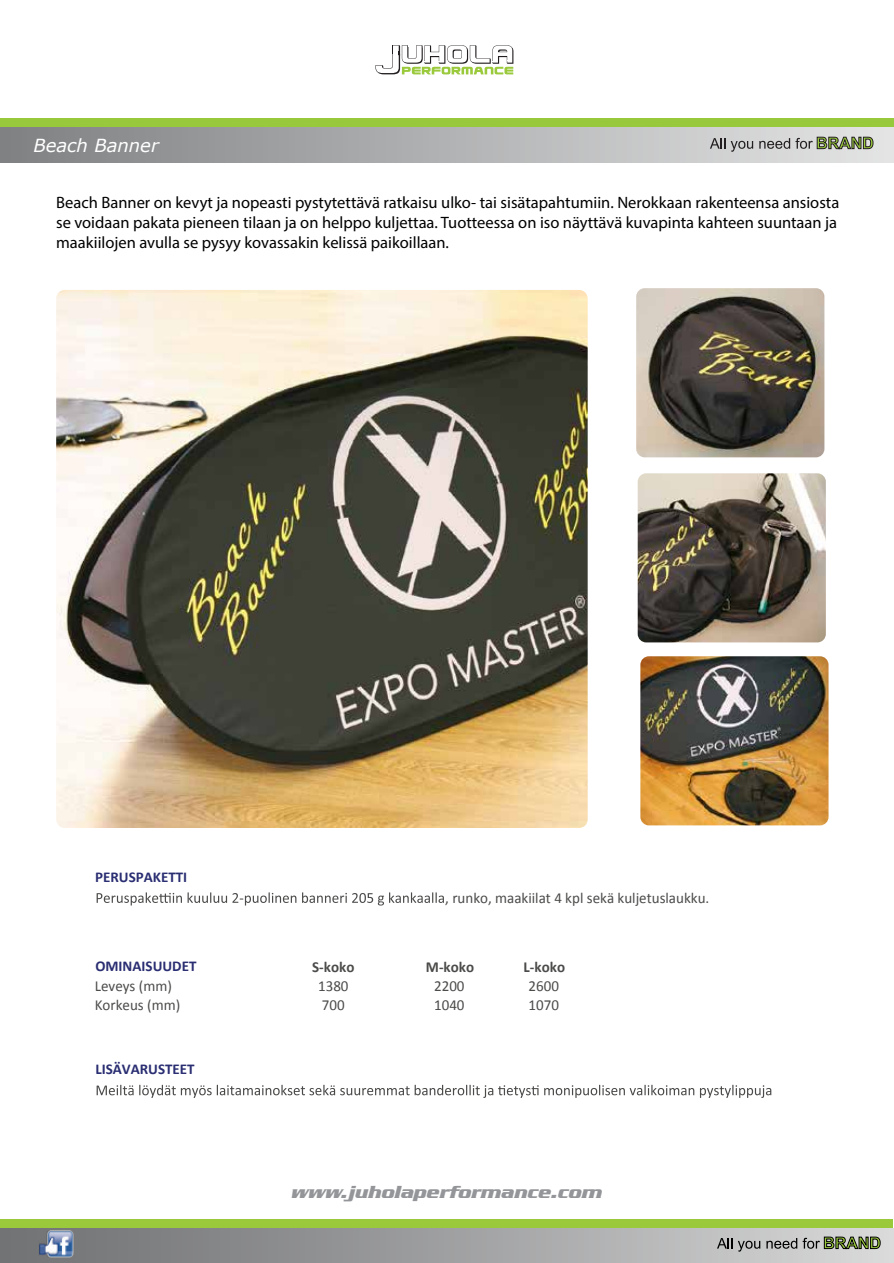
<style>
.page{position:relative;width:894px;height:1263px;background:#fff}
.page>*{position:absolute;margin:0;border:0;box-sizing:border-box;transform-origin:0 0}
.t1{font:italic 700 18px "Serpentine D";color:#939598}
.t2{font:italic 18px "Verdana";color:#fff}
.t3{font:16.5px/19.8px "Myriad Pro";color:#000}
.t4{font:15.3px/18.9px "Calibri";color:#4b4b4a}
.t5{font:700 15.3px "Calibri";color:#4b4b4a}
.t6{font:700 15px "Calibri";color:#2a2e72}
</style>
<div class="page">
<div style="left:1px;top:1219px;width:892px;height:29px;background:#9aca3c"></div>
<div style="left:1px;top:1228px;width:892px;height:35px;background:linear-gradient(to right,#6e6f71,#d4d5d5)"></div>
<svg style="left:717px;top:1238px;width:15px;height:11px"></svg>
<svg style="left:738px;top:1241px;width:22px;height:11px"></svg>
<svg style="left:766px;top:1238px;width:31px;height:11px"></svg>
<svg style="left:803px;top:1237px;width:78px;height:12px"></svg>
<div style="left:0;top:118px;width:894px;height:29px;background:#98c93c"></div>
<div style="left:1px;top:127px;width:893px;height:36px;background:linear-gradient(to right,#7f8182,#e3e4e4)"></div>
<svg style="left:375px;top:45px;width:138px;height:29px"></svg>
<svg style="left:710px;top:138px;width:15px;height:11px"></svg>
<svg style="left:731px;top:141px;width:22px;height:11px"></svg>
<svg style="left:759px;top:138px;width:31px;height:11px"></svg>
<svg style="left:796px;top:137px;width:77px;height:12px"></svg>
<svg style="left:97px;top:1085px;width:674px;height:13px"></svg>
<svg style="left:97px;top:892px;width:347px;height:14px"></svg>
<img style="left:56px;top:290px;width:532px;height:538px">
<img style="left:636px;top:288px;width:188px;height:169px">
<img style="left:638px;top:473px;width:188px;height:169px">
<img style="left:640px;top:656px;width:189px;height:169px">
<img style="left:39px;top:1231px;width:35px;height:26px">
<p class="t2" style="left:33px;top:133px;width:127px">Beach Banner</p>
<p class="t3" style="left:56px;top:192px;width:785px">Beach Banner on kevyt ja nopeasti pystytettävä ratkaisu ulko- tai sisätapahtumiin. Nerokkaan rakenteensa ansiosta se voidaan pakata pieneen tilaan ja on helppo kuljettaa. Tuotteessa on iso näyttävä kuvapinta kahteen suuntaan ja maakiilojen avulla se pysyy kovassakin kelissä paikoillaan.</p>
<p class="t6" style="left:95px;top:867px;width:94px">PERUSPAKETTI</p>
<p class="t6" style="left:95px;top:957px;width:103px">OMINAISUUDET</p>
<p class="t5" style="left:312px;top:957px;width:44px">S-koko</p>
<p class="t4" style="left:95px;top:977px;width:87px">Leveys (mm)<br>Korkeus (mm)</p>
<p class="t4" style="left:318px;top:977px;width:32px">1380<br>700</p>
<p class="t6" style="left:95px;top:1060px;width:101px">LISÄVARUSTEET</p>
<p class="t4" style="left:445px;top:888px;width:266px">, runko, maakiilat 4 kpl sekä kuljetuslaukku.</p>
<p class="t5" style="left:426px;top:957px;width:50px">M-koko</p>
<p class="t4" style="left:434px;top:977px;width:32px">2200<br>1040</p>
<p class="t5" style="left:524px;top:957px;width:43px">L-koko</p>
<p class="t4" style="left:529px;top:977px;width:32px">2600<br>1070</p>
<p class="t1" style="left:292px;top:1182px;width:312px">www.juholaperformance.com</p>
</div>
